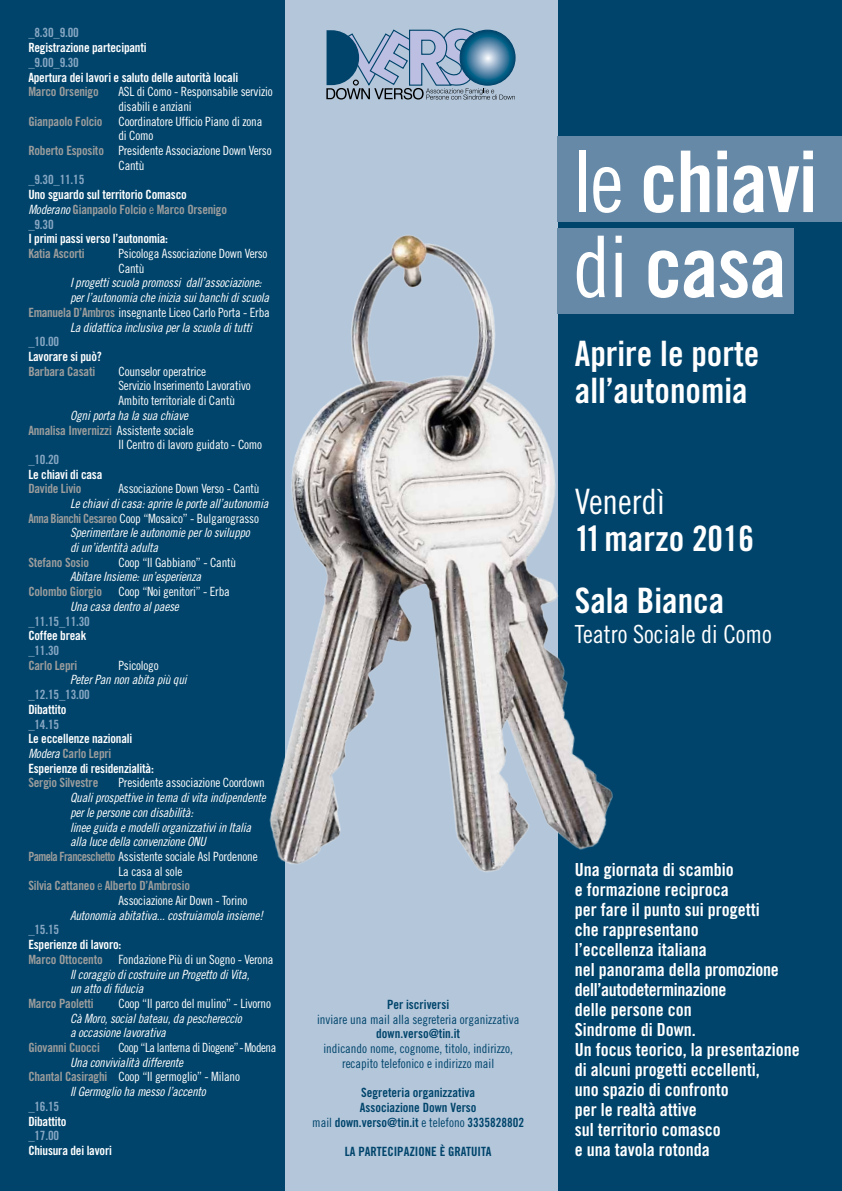
<style>
.page{position:relative;width:842px;height:1191px;background:#00446b}
.page>*{position:absolute;margin:0;border:0;box-sizing:border-box;transform-origin:0 0}
.t1{font:85.1px/85px "Trade Gothic LT Bold Cond Twenty";letter-spacing:-.015em;color:#fff}
.t2{font:35px/37px "Trade Gothic LT Bold Cond Twenty";color:#fff}
.t3{font:35px "Trade Gothic LT Cond Eighteen";color:#fff}
.t4{font:25px "Trade Gothic LT Cond Eighteen";color:#fff}
.t5{font:18px/20px "Trade Gothic LT Bold Cond Twenty";color:#fff}
.t6{font:12.7px/14.7px "Trade Gothic LT Cond Eighteen";letter-spacing:-.015em;color:#fff}
.t7{font:12.7px/14.7px "Trade Gothic LT Cond Eighteen Obl";letter-spacing:-.015em;color:#fff}
.t8{font:12.7px "Trade Gothic LT Bold Cond Twenty";letter-spacing:-.015em;color:#fff}
.t9{font:12.7px "Trade Gothic Bold Cond Twenty";letter-spacing:-.015em;color:#9d9d9c}
.t10{font:12.7px/14.7px "Trade Gothic LT Bold Cond Twenty";color:#00446b;text-align:center}
.t11{font:12.7px/14.7px "Trade Gothic LT Cond Eighteen";color:#00446b;text-align:center}
.t12{font:12.7px "Trade Gothic LT Bold Cond Twenty";letter-spacing:-.015em;color:#87a7c3}
.t13{font:12.7px "Trade Gothic LT Cond Eighteen";letter-spacing:-.035em;color:#fff}
.s1{font-family:"Trade Gothic Bold Cond Twenty";color:#9d9d9c}
.s2{font-family:"Trade Gothic LT Cond Eighteen Obl";color:#fff}
.s3{font-family:"Trade Gothic Cond Eighteen"}
.s4{font-family:"Trade Gothic LT Cond Eighteen";color:#fff}
.s5{font-family:"Trade Gothic LT Cond Eighteen"}
</style>
<div class="page">
<div style="left:285px;top:0;width:272px;height:1191px;background:#b3c6da"></div>
<div style="left:557px;top:136px;width:285px;height:85px;background:#6689a7"></div>
<div style="left:557px;top:228px;width:237px;height:85px;background:#6689a7"></div>
<svg style="left:326px;top:28px;width:189px;height:72px"></svg>
<svg style="left:460px;top:30px;width:55px;height:55px;background:#407c9e"></svg>
<div style="left:460px;top:30px;width:56px;height:56px;border:1px solid #00446b;border-radius:50%"></div>
<img style="left:269px;top:221px;width:372px;height:689px">
<p class="t12" style="left:28px;top:25px;width:52px">_8.30_9.00</p>
<p class="t8" style="left:28px;top:40px;width:120px">Registrazione partecipanti</p>
<p class="t12" style="left:28px;top:55px;width:52px">_9.00_9.30</p>
<p class="t8" style="left:28px;top:69px;width:211px">Apertura dei lavori e saluto delle autorità locali</p>
<p class="t9" style="left:28px;top:84px;width:72px">Marco Orsenigo</p>
<p class="t6" style="left:118px;top:84px;width:156px">ASL di Como - Responsabile servizio disabili e anziani</p>
<p class="t9" style="left:28px;top:113px;width:76px">Gianpaolo Folcio</p>
<p class="t6" style="left:118px;top:114px;width:145px">Coordinatore Ufficio Piano di zona</p>
<p class="t6" style="left:118px;top:128px;width:36px">di Como</p>
<p class="t6" style="left:28px;top:143px;width:245px"><span class="s1">Roberto Esposito</span> Presidente Associazione Down Verso</p>
<p class="t6" style="left:118px;top:158px;width:28px">Cantù</p>
<p class="t12" style="left:28px;top:172px;width:58px">_9.30_11.15</p>
<p class="t8" style="left:28px;top:187px;width:160px">Uno sguardo sul territorio Comasco</p>
<p class="t9" style="left:28px;top:202px;width:200px"><span class="s2">Moderano</span> Gianpaolo Folcio <span class="s3">e</span> Marco Orsenigo</p>
<p class="t12" style="left:28px;top:216px;width:27px">_9.30</p>
<p class="t8" style="left:28px;top:231px;width:141px">I primi passi verso l’autonomia:</p>
<p class="t9" style="left:28px;top:246px;width:58px">Katia Ascorti</p>
<p class="t6" style="left:118px;top:246px;width:151px">Psicologa Associazione Down Verso<br>Cantù</p>
<p class="t7" style="left:70px;top:275px;width:201px">I progetti scuola promossi dall’associazione: per l’autonomia che inizia sui banchi di scuola</p>
<p class="t6" style="left:28px;top:305px;width:243px"><span class="s1">Emanuela D’Ambros</span> insegnante Liceo Carlo Porta - Erba</p>
<p class="t7" style="left:70px;top:319px;width:183px">La didattica inclusiva per la scuola di tutti</p>
<p class="t12" style="left:28px;top:334px;width:32px">_10.00</p>
<p class="t8" style="left:28px;top:349px;width:75px">Lavorare si può?</p>
<p class="t9" style="left:28px;top:363px;width:68px">Barbara Casati</p>
<p class="t6" style="left:118px;top:364px;width:134px">Counselor operatrice<br>Servizio Inserimento Lavorativo<br>Ambito territoriale di Cantù</p>
<p class="t7" style="left:70px;top:408px;width:120px">Ogni porta ha la sua chiave</p>
<p class="t9" style="left:28px;top:422px;width:167px">Annalisa Invernizzi <span class="s4">Assistente sociale</span></p>
<p class="t6" style="left:118px;top:437px;width:145px">Il Centro di lavoro guidato - Como</p>
<p class="t12" style="left:28px;top:452px;width:32px">_10.20</p>
<p class="t8" style="left:28px;top:466px;width:76px">Le chiavi di casa</p>
<p class="t9" style="left:28px;top:481px;width:55px">Davide Livio</p>
<p class="t6" style="left:118px;top:481px;width:142px">Associazione Down Verso - Cantù</p>
<p class="t7" style="left:70px;top:496px;width:200px">Le chiavi di casa: aprire le porte all’autonomia</p>
<p class="t6" style="left:28px;top:510px;width:232px"><span class="s1">Anna Bianchi Cesareo</span> Coop “Mosaico” - Bulgarograsso</p>
<p class="t7" style="left:70px;top:525px;width:181px">Sperimentare le autonomie per lo sviluppo di un’identità adulta</p>
<p class="t9" style="left:28px;top:554px;width:62px">Stefano Sosio</p>
<p class="t6" style="left:119px;top:555px;width:119px">Coop “Il Gabbiano” - Cantù</p>
<p class="t7" style="left:70px;top:569px;width:133px">Abitare Insieme: un’esperienza</p>
<p class="t9" style="left:28px;top:584px;width:75px">Colombo Giorgio</p>
<p class="t6" style="left:119px;top:584px;width:113px">Coop “Noi genitori” - Erba</p>
<p class="t7" style="left:70px;top:599px;width:110px">Una casa dentro al paese</p>
<p class="t12" style="left:28px;top:613px;width:63px">_11.15_11.30</p>
<p class="t8" style="left:28px;top:628px;width:60px">Coffee break</p>
<p class="t12" style="left:28px;top:643px;width:32px">_11.30</p>
<p class="t9" style="left:28px;top:657px;width:51px">Carlo Lepri</p>
<p class="t6" style="left:119px;top:657px;width:42px">Psicologo</p>
<p class="t7" style="left:70px;top:672px;width:118px">Peter Pan non abita più qui</p>
<p class="t12" style="left:28px;top:687px;width:63px">_12.15_13.00</p>
<p class="t8" style="left:28px;top:701px;width:40px">Dibattito</p>
<p class="t12" style="left:28px;top:716px;width:32px">_14.15</p>
<p class="t8" style="left:28px;top:731px;width:105px">Le eccellenze nazionali</p>
<p class="t9" style="left:28px;top:745px;width:85px"><span class="s2">Modera</span> Carlo Lepri</p>
<p class="t8" style="left:28px;top:760px;width:127px">Esperienze di residenzialità:</p>
<p class="t9" style="left:28px;top:775px;width:71px">Sergio Silvestre</p>
<p class="t6" style="left:119px;top:775px;width:148px">Presidente associazione Coordown</p>
<p class="t7" style="left:70px;top:790px;width:197px">Quali prospettive in tema di vita indipendente per le persone con disabilità:<br>linee guida e modelli organizzativi in Italia alla luce della convenzione ONU</p>
<p class="t6" style="left:119px;top:849px;width:141px;text-indent:-90px"><span class="s1">Pamela Franceschetto</span> Assistente sociale Asl Pordenone<br>La casa al sole</p>
<p class="t9" style="left:28px;top:878px;width:163px">Silvia Cattaneo <span class="s3">e</span> Alberto D’Ambrosio</p>
<p class="t6" style="left:119px;top:893px;width:130px">Associazione Air Down - Torino</p>
<p class="t7" style="left:70px;top:907px;width:195px">Autonomia abitativa... costruiamola insieme!</p>
<p class="t12" style="left:28px;top:922px;width:32px">_15.15</p>
<p class="t8" style="left:28px;top:937px;width:95px">Esperienze di lavoro:</p>
<p class="t6" style="left:28px;top:951px;width:247px"><span class="s1">Marco Ottocento</span> Fondazione Più di un Sogno - Verona</p>
<p class="t7" style="left:70px;top:966px;width:181px">Il coraggio di costruire un Progetto di Vita, un atto di fiducia</p>
<p class="t9" style="left:28px;top:995px;width:67px">Marco Paoletti</p>
<p class="t6" style="left:119px;top:996px;width:154px">Coop “Il parco del mulino” - Livorno</p>
<p class="t7" style="left:70px;top:1010px;width:173px">Cà Moro, social bateau, da peschereccio a occasione lavorativa</p>
<p class="t9" style="left:28px;top:1039px;width:73px">Giovanni Cuocci</p>
<p class="t13" style="left:119px;top:1040px;width:159px">Coop “La lanterna di Diogene” - Modena</p>
<p class="t7" style="left:70px;top:1054px;width:115px">Una convivialità differente</p>
<p class="t6" style="left:28px;top:1069px;width:213px"><span class="s1">Chantal Casiraghi</span> Coop “Il germoglio” - Milano</p>
<p class="t7" style="left:70px;top:1084px;width:137px">Il Germoglio ha messo l’accento</p>
<p class="t12" style="left:28px;top:1098px;width:32px">_16.15</p>
<p class="t8" style="left:28px;top:1113px;width:40px">Dibattito</p>
<p class="t12" style="left:28px;top:1128px;width:32px">_17.00</p>
<p class="t8" style="left:28px;top:1142px;width:85px">Chiusura dei lavori</p>
<p class="t10" style="left:387px;top:996px;width:64px">Per iscriversi</p>
<p class="t11" style="left:317px;top:1011px;width:204px">inviare una mail alla segreteria organizzativa</p>
<p class="t10" style="left:376px;top:1026px;width:85px">down.verso@tin.it</p>
<p class="t11" style="left:323px;top:1041px;width:191px">indicando nome, cognome, titolo, indirizzo, recapito telefonico e indirizzo mail</p>
<p class="t10" style="left:312px;top:1085px;width:213px">Segreteria organizzativa<br>Associazione Down Verso<br><span class="s5">mail</span> down.verso@tin.it <span class="s5">e telefono</span> 3335828802</p>
<p class="t10" style="left:345px;top:1144px;width:148px">LA PARTECIPAZIONE È GRATUITA</p>
<h1 class="t1" style="left:573px;top:139px;width:246px"><span class="s5">le</span> chiavi <span class="s5">di</span> casa</h1>
<h2 class="t2" style="left:575px;top:335px;width:186px">Aprire le porte all’autonomia</h2>
<h2 class="t3" style="left:575px;top:481px;width:92px">Venerdì</h2>
<h2 class="t2" style="left:575px;top:507px;width:181px;line-height:62px">11 marzo 2016<br>Sala Bianca</h2>
<h3 class="t4" style="left:575px;top:619px;width:199px">Teatro Sociale di Como</h3>
<p class="t5" style="left:575px;top:859px;width:226px">Una giornata di scambio<br>e formazione reciproca<br>per fare il punto sui progetti<br>che rappresentano<br>l’eccellenza italiana<br>nel panorama della promozione dell’autodeterminazione<br>delle persone con<br>Sindrome di Down.<br>Un focus teorico, la presentazione di alcuni progetti eccellenti,<br>uno spazio di confronto<br>per le realtà attive<br>sul territorio comasco<br>e una tavola rotonda</p>
</div>
